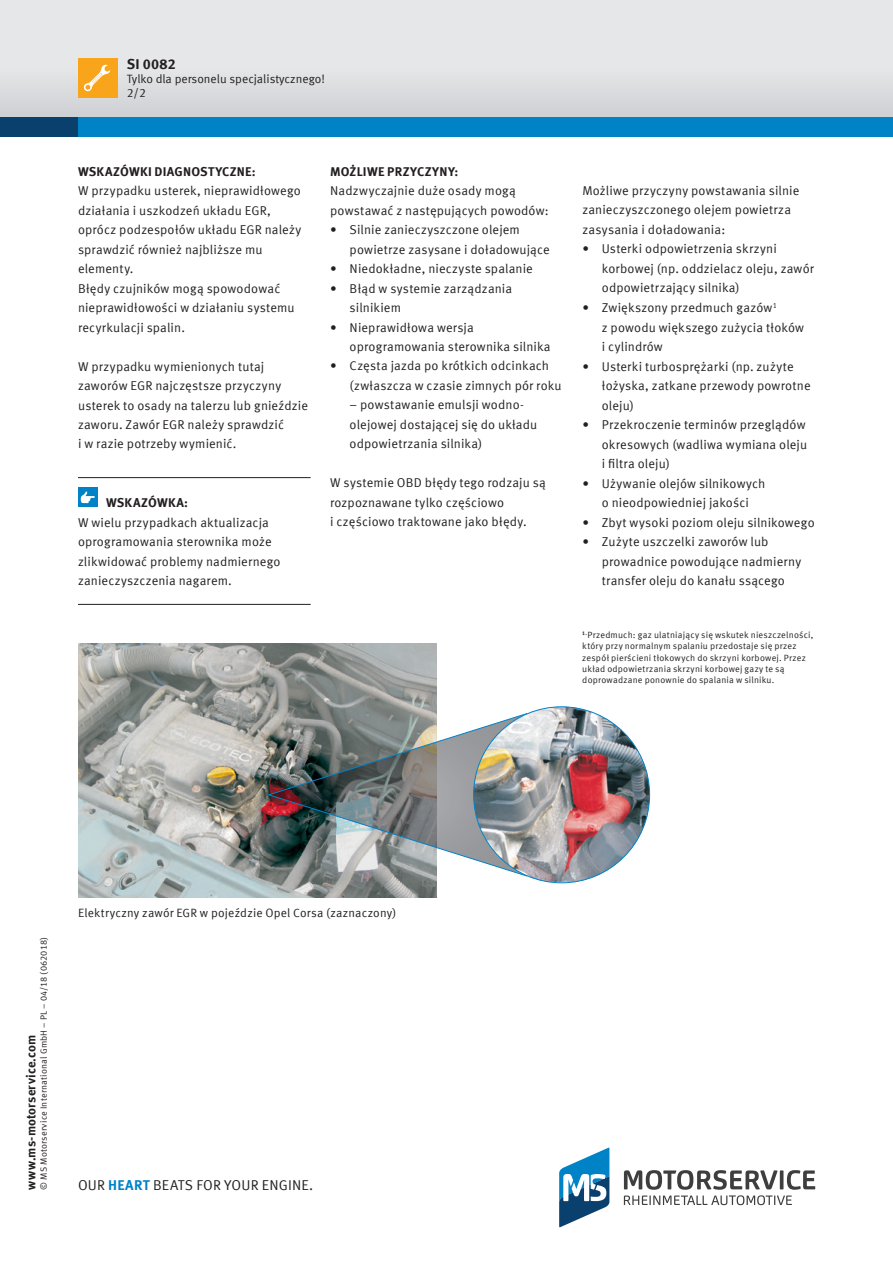
<style>
.page{position:relative;width:893px;height:1263px;background:#fff}
.page>*{position:absolute;margin:0;border:0;box-sizing:border-box;transform-origin:0 0}
.t1{font:14.25px "Meta Offc Pro Norm";letter-spacing:.01em;color:#231f20}
.t2{font:700 14.25px "Meta Offc Pro";letter-spacing:.015em;color:#231f20}
.t3{font:12.75px/19.5px "Meta Offc Pro Norm";letter-spacing:.01em;color:#231f20}
.t4{font:700 12.75px "Meta Offc Pro";letter-spacing:.015em;color:#231f20}
.t5{font:12px "Meta Offc Pro Norm";letter-spacing:.01em;color:#231f20}
.t6{font:9px/11.2px "Meta Offc Pro Norm";letter-spacing:.025em;color:#231f20}
.s1{font-family:"Meta Offc Pro";font-weight:700;color:#0082c7}
</style>
<div class="page">
<svg style="left:559px;top:1147px;width:50px;height:80px"></svg>
<svg style="left:624px;top:1170px;width:191px;height:35px"></svg>
<div style="left:0;top:0;width:893px;height:127px;background:#e6e7e9"></div>
<div style="left:0;top:68px;width:893px;height:49px;background:#dadbde"></div>
<div style="left:0;top:117px;width:893px;height:19px;background:#09406e"></div>
<div style="left:78px;top:117px;width:815px;height:19px;background:#0082c7"></div>
<div style="left:78px;top:58px;width:39px;height:39px;background:#f9a51b"></div>
<svg style="left:83px;top:64px;width:27px;height:28px"></svg>
<img style="left:78px;top:643px;width:359px;height:254px">
<img style="left:268px;top:712px;width:206px;height:165px">
<img style="left:474px;top:708px;width:176px;height:174px">
<hr style="left:78px;top:477px;width:233px;height:1px;background:#231f20">
<div style="left:78px;top:488px;width:19px;height:19px;background:#0082c7"></div>
<svg style="left:81px;top:491px;width:14px;height:12px"></svg>
<hr style="left:78px;top:604px;width:233px;height:1px;background:#231f20">
<p class="t2" style="left:127px;top:53px;width:51px">SI 0082</p>
<p class="t5" style="left:127px;top:84px;width:21px">2/2</p>
<p class="t5" style="left:127px;top:70px;width:200px">Tylko dla personelu specjalistycznego!</p>
<p class="t4" style="left:78px;top:161px;width:179px">WSKAZÓWKI DIAGNOSTYCZNE:</p>
<p class="t3" style="left:78px;top:180px;width:225px">W przypadku usterek, nieprawidłowego działania i uszkodzeń układu EGR, oprócz podzespołów układu EGR należy sprawdzić również najbliższe mu elementy.<br>Błędy czujników mogą spowodować nieprawidłowości w działaniu systemu recyrkulacji spalin.</p>
<p class="t3" style="left:78px;top:355px;width:232px">W przypadku wymienionych tutaj zaworów EGR najczęstsze przyczyny usterek to osady na talerzu lub gnieździe zaworu. Zawór EGR należy sprawdzić<br>i w razie potrzeby wymienić.</p>
<p class="t4" style="left:106px;top:493px;width:84px">WSKAZÓWKA:</p>
<p class="t3" style="left:78px;top:512px;width:204px">W wielu przypadkach aktualizacja oprogramowania sterownika może zlikwidować problemy nadmiernego zanieczyszczenia nagarem.</p>
<p class="t4" style="left:330px;top:161px;width:130px">MOŻLIWE PRZYCZYNY:</p>
<p class="t3" style="left:330px;top:180px;width:220px">Nadzwyczajnie duże osady mogą powstawać z następujących powodów:</p>
<p class="t3" style="left:350px;top:219px;width:202px;text-indent:-19px">• Silnie zanieczyszczone olejem powietrze zasysane i doładowujące</p>
<p class="t3" style="left:330px;top:258px;width:204px">• Niedokładne, nieczyste spalanie</p>
<p class="t3" style="left:350px;top:277px;width:164px;text-indent:-19px">• Błąd w systemie zarządzania silnikiem</p>
<p class="t3" style="left:350px;top:316px;width:203px;text-indent:-19px">• Nieprawidłowa wersja oprogramowania sterownika silnika</p>
<p class="t3" style="left:350px;top:355px;width:213px;text-indent:-19px">• Częsta jazda po krótkich odcinkach (zwłaszcza w czasie zimnych pór roku</p>
<p class="t3" style="left:350px;top:394px;width:189px">– powstawanie emulsji wodno&shy;olejowej dostającej się do układu odpowietrzania silnika)</p>
<p class="t3" style="left:330px;top:472px;width:217px">W systemie OBD błędy tego rodzaju są rozpoznawane tylko częściowo<br>i częściowo traktowane jako błędy.</p>
<p class="t3" style="left:582px;top:180px;width:218px">Możliwe przyczyny powstawania silnie zanieczyszczonego olejem powietrza zasysania i doładowania:</p>
<p class="t3" style="left:602px;top:238px;width:214px;text-indent:-19px">• Usterki odpowietrzenia skrzyni korbowej (np. oddzielacz oleju, zawór odpowietrzający silnika)</p>
<p class="t3" style="left:602px;top:297px;width:204px;text-indent:-19px">• Zwiększony przedmuch gazów<sup>1<br></sup>z powodu większego zużycia tłoków i cylindrów</p>
<p class="t3" style="left:602px;top:356px;width:210px;text-indent:-19px">• Usterki turbosprężarki (np. zużyte łożyska, zatkane przewody powrotne oleju)</p>
<p class="t3" style="left:602px;top:414px;width:207px;text-indent:-19px">• Przekroczenie terminów przeglądów okresowych (wadliwa wymiana oleju i filtra oleju)</p>
<p class="t3" style="left:582px;top:472px;width:185px;text-align:center">• Używanie olejów silnikowych o nieodpowiedniej jakości</p>
<p class="t3" style="left:582px;top:511px;width:234px">• Zbyt wysoki poziom oleju silnikowego</p>
<p class="t3" style="left:602px;top:531px;width:201px;text-indent:-19px">• Zużyte uszczelki zaworów lub prowadnice powodujące nadmierny transfer oleju do kanału ssącego</p>
<p class="t6" style="left:582px;top:629px;width:233px"><sup>1.</sup>Przedmuch: gaz ulatniający się wskutek nieszczelności, który przy normalnym spalaniu przedostaje się przez zespół pierścieni tłokowych do skrzyni korbowej. Przez układ odpowietrzania skrzyni korbowej gazy te są doprowadzane ponownie do spalania w silniku.</p>
<p class="t6" style="left:38px;top:1189px;width:254px;rotate:-90deg">© MS Motorservice International GmbH – PL – 04/18 (062018)</p>
<p class="t4" style="left:21px;top:1189px;width:156px;rotate:-90deg">www.ms-motorservice.com</p>
<p class="t5" style="left:78px;top:903px;width:320px">Elektryczny zawór EGR w pojeździe Opel Corsa (zaznaczony)</p>
<p class="t1" style="left:78px;top:1174px;width:237px">OUR <span class="s1">HEART</span> BEATS FOR YOUR ENGINE.</p>
</div>
